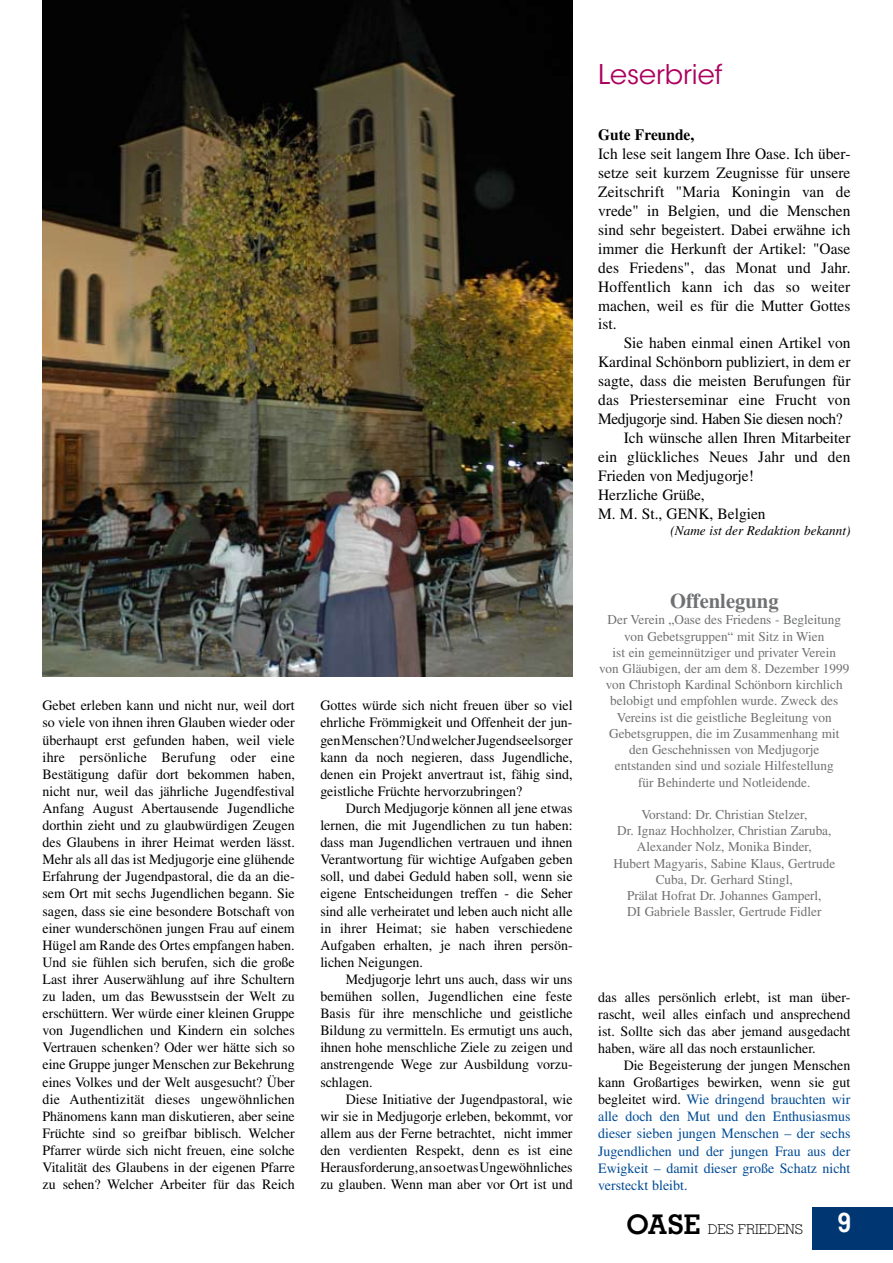
<style>
.page{position:relative;width:893px;height:1263px;background:#fff}
.page>*{position:absolute;margin:0;border:0;box-sizing:border-box;transform-origin:0 0}
.t1{font:27px "ITC Avant Garde Std";color:#ac005e}
.t2{font:700 21px "Times LT Std";color:#707173}
.t3{font:15.75px/18.9px "Times LT Std";color:#000;text-align:justify}
.t4{font:15.75px "Times LT Std";letter-spacing:-.025em;color:#000}
.t5{font:700 15.75px "Times LT Std";color:#000}
.t6{font:14.25px/17.1px "Times LT Std";color:#000;text-align:justify}
.t7{font:14.25px/17.1px "Times LT Std";color:#004b95;text-align:justify}
.t8{font:13.5px/16.2px "Times LT Std";color:#707173;text-align:center}
.t9{font:italic 13.5px "Times LT Std";color:#000}
.t10{font:300 13.5px "Memphis LT Std";color:#000}
.s1{color:#000}
.s2{font-weight:700;font-size:27px}
.s3{font-weight:700;font-size:27px;color:#fff}
</style>
<div class="page">
<div style="left:812px;top:1208px;width:81px;height:42px;background:#003772"></div>
<img style="left:43px;top:0;width:530px;height:676px">
<p class="t6" style="left:43px;top:697px;width:254px">Gebet erleben kann und nicht nur, weil dort so viele von ihnen ihren Glauben wieder oder überhaupt erst gefunden haben, weil viele ihre persönliche Berufung oder eine Bestätigung dafür dort bekommen haben, nicht nur, weil das jährliche Jugendfestival Anfang August Abertausende Jugendliche dorthin zieht und zu glaubwürdigen Zeugen des Glaubens in ihrer Heimat werden lässt.<br>Mehr als all das ist Medjugorje eine glühende Erfahrung der Jugendpastoral, die da an die&shy;sem Ort mit sechs Jugendlichen begann. Sie sagen, dass sie eine besondere Botschaft von einer wunderschönen jungen Frau auf einem Hügel am Rande des Ortes empfangen haben.<br>Und sie fühlen sich berufen, sich die große Last ihrer Auserwählung auf ihre Schultern zu laden, um das Bewusstsein der Welt zu erschüttern. Wer würde einer kleinen Gruppe von Jugendlichen und Kindern ein solches Vertrauen schenken? Oder wer hätte sich so eine Gruppe junger Menschen zur Bekehrung eines Volkes und der Welt ausgesucht? Über die Authentizität dieses ungewöhnlichen Phänomens kann man diskutieren, aber seine Früchte sind so greifbar biblisch. Welcher Pfarrer würde sich nicht freuen, eine solche Vitalität des Glaubens in der eigenen Pfarre zu sehen? Welcher Arbeiter für das Reich</p>
<p class="t6" style="left:320px;top:697px;width:254px">Gottes würde sich nicht freuen über so viel ehrliche Frömmigkeit und Offenheit der jun&shy;gen Menschen? Und welcher Jugendseelsorger kann da noch negieren, dass Jugendliche, denen ein Projekt anvertraut ist, fähig sind, geistliche Früchte hervorzubringen?</p>
<p class="t6" style="left:320px;top:799px;width:254px;text-indent:26px">Durch Medjugorje können all jene etwas lernen, die mit Jugendlichen zu tun haben: dass man Jugendlichen vertrauen und ihnen Verantwortung für wichtige Aufgaben geben soll, und dabei Geduld haben soll, wenn sie eigene Entscheidungen treffen - die Seher sind alle verheiratet und leben auch nicht alle in ihrer Heimat; sie haben verschiedene Aufgaben erhalten, je nach ihren persön&shy;lichen Neigungen.</p>
<p class="t6" style="left:320px;top:970px;width:254px;text-indent:26px">Medjugorje lehrt uns auch, dass wir uns bemühen sollen, Jugendlichen eine feste Basis für ihre menschliche und geistliche Bildung zu vermitteln. Es ermutigt uns auch, ihnen hohe menschliche Ziele zu zeigen und anstrengende Wege zur Ausbildung vorzu&shy;schlagen.</p>
<p class="t6" style="left:320px;top:1090px;width:254px;text-indent:26px">Diese Initiative der Jugendpastoral, wie wir sie in Medjugorje erleben, bekommt, vor allem aus der Ferne betrachtet, nicht immer den verdienten Respekt, denn es ist eine Herausforderung, an so etwas Ungewöhnliches zu glauben. Wenn man aber vor Ort ist und</p>
<h1 class="t1" style="left:598px;top:58px;width:126px">Leserbrief</h1>
<p class="t5" style="left:598px;top:126px;width:98px">Gute Freunde,</p>
<p class="t3" style="left:598px;top:145px;width:254px">Ich lese seit langem Ihre Oase. Ich über&shy;setze seit kurzem Zeugnisse für unsere Zeitschrift "Maria Koningin van de vrede" in Belgien, und die Menschen sind sehr begeistert. Dabei erwähne ich immer die Herkunft der Artikel: "Oase des Friedens", das Monat und Jahr.<br>Hoffentlich kann ich das so weiter machen, weil es für die Mutter Gottes ist.</p>
<p class="t3" style="left:624px;top:334px;width:228px">Sie haben einmal einen Artikel von</p>
<p class="t3" style="left:598px;top:352px;width:254px">Kardinal Schönborn publiziert, in dem er</p>
<p class="t3" style="left:598px;top:371px;width:254px">sagte, dass die meisten Berufungen für</p>
<p class="t3" style="left:598px;top:390px;width:254px">das Priesterseminar eine Frucht von</p>
<p class="t4" style="left:598px;top:410px;width:246px">Medjugorje sind. Haben Sie diesen noch?</p>
<p class="t3" style="left:624px;top:428px;width:228px">Ich wünsche allen Ihren Mitarbeiter</p>
<p class="t3" style="left:598px;top:447px;width:254px">ein glückliches Neues Jahr und den</p>
<p class="t3" style="left:598px;top:466px;width:157px">Frieden von Medjugorje!</p>
<p class="t3" style="left:598px;top:485px;width:108px">Herzliche Grüße,</p>
<p class="t3" style="left:598px;top:504px;width:169px">M. M. St., GENK, Belgien</p>
<p class="t9" style="left:670px;top:523px;width:181px">(Name ist der Redaktion bekannt)</p>
<h2 class="t2" style="left:670px;top:589px;width:110px">Offenlegung</h2>
<p class="t8" style="left:599px;top:612px;width:252px">Der Verein „Oase des Friedens - Begleitung von Gebetsgruppen“ mit Sitz in Wien<br>ist ein gemeinnütziger und privater Verein<br>von Gläubigen, der am dem 8. Dezember 1999 von Christoph Kardinal Schönborn kirchlich belobigt und empfohlen wurde. Zweck des Vereins ist die geistliche Begleitung von Gebetsgruppen, die im Zusammenhang mit den Geschehnissen von Medjugorje<br>entstanden sind und soziale Hilfestellung<br>für Behinderte und Notleidende.</p>
<p class="t8" style="left:613px;top:806px;width:223px">Vorstand: Dr. Christian Stelzer,<br>Dr. Ignaz Hochholzer, Christian Zaruba, Alexander Nolz, Monika Binder,<br>Hubert Magyaris, Sabine Klaus, Gertrude Cuba, Dr. Gerhard Stingl,<br>Prälat Hofrat Dr. Johannes Gamperl,<br>DI Gabriele Bassler, Gertrude Fidler</p>
<p class="t6" style="left:598px;top:988px;width:254px">das alles persönlich erlebt, ist man über&shy;rascht, weil alles einfach und ansprechend ist. Sollte sich das aber jemand ausgedacht haben, wäre all das noch erstaunlicher.</p>
<p class="t7" style="left:598px;top:1057px;width:254px;text-indent:26px"><span class="s1">Die Begeisterung der jungen Menschen kann Großartiges bewirken, wenn sie gut begleitet wird.</span> Wie dringend brauchten wir alle doch den Mut und den Enthusiasmus dieser sieben jungen Menschen – der sechs Jugendlichen und der jungen Frau aus der Ewigkeit – damit dieser große Schatz nicht versteckt bleibt.</p>
<p class="t10" style="left:627px;top:1221px;width:226px"><span class="s2">OASE</span> DES FRIEDENS <span class="s3">39</span></p>
</div>
